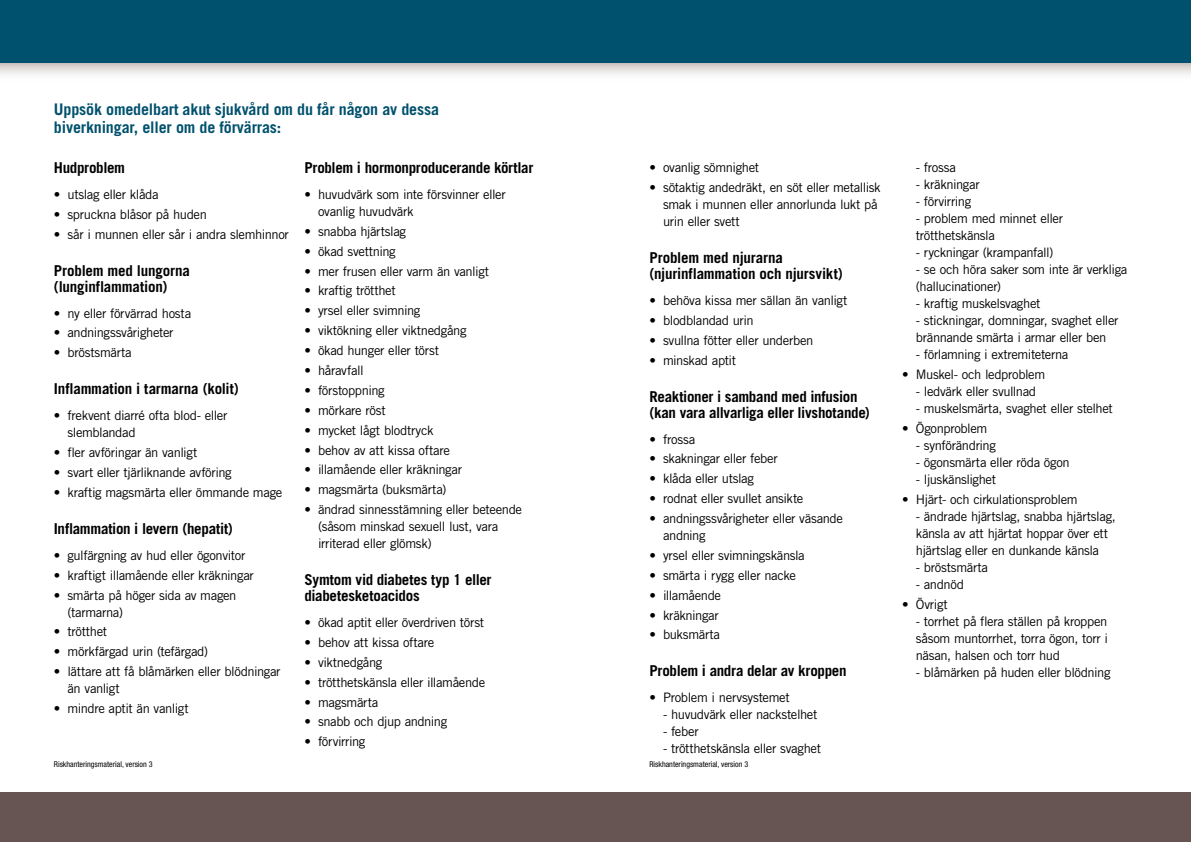
<style>
.page{position:relative;width:1191px;height:842px;background:#fff}
.page>*{position:absolute;margin:0;border:0;box-sizing:border-box;transform-origin:0 0}
.t1{font:700 16px/18px "Trade Gothic LT Std";letter-spacing:-.01em;color:#00516d}
.t2{font:700 15px/16px "Trade Gothic LT Std";letter-spacing:-.02em;color:#000}
.t3{font:13px/17px "Trade Gothic";letter-spacing:-.03em;color:#000}
.t4{font:condensed 8px "Helvetica Neue LT Std";color:#000}
</style>
<div class="page">
<svg style="left:0;top:63px;width:1191px;height:12px"></svg>
<div style="left:0;top:792px;width:1191px;height:50px;background:#665552"></div>
<div style="left:0;top:0;width:1191px;height:63px;background:#00516d"></div>
<p class="t1" style="left:54px;top:100px;width:386px">Uppsök omedelbart akut sjukvård om du får någon av dessa biverkningar, eller om de förvärras:</p>
<p class="t2" style="left:54px;top:159px;width:73px">Hudproblem</p>
<p class="t3" style="left:54px;top:186px;width:106px">• utslag eller klåda</p>
<p class="t3" style="left:54px;top:206px;width:154px">• spruckna blåsor på huden</p>
<p class="t3" style="left:54px;top:225px;width:236px">• sår i munnen eller sår i andra slemhinnor</p>
<p class="t2" style="left:54px;top:262px;width:138px">Problem med lungorna (lunginflammation)</p>
<p class="t3" style="left:54px;top:304px;width:139px">• ny eller förvärrad hosta</p>
<p class="t3" style="left:54px;top:324px;width:121px">• andningssvårigheter</p>
<p class="t3" style="left:54px;top:344px;width:79px">• bröstsmärta</p>
<p class="t2" style="left:54px;top:381px;width:186px">Inflammation i tarmarna (kolit)</p>
<p class="t3" style="left:67px;top:407px;width:161px;text-indent:-14px">• frekvent diarré ofta blod- eller slemblandad</p>
<p class="t3" style="left:54px;top:444px;width:145px">• fler avföringar än vanligt</p>
<p class="t3" style="left:54px;top:464px;width:179px">• svart eller tjärliknande avföring</p>
<p class="t3" style="left:54px;top:484px;width:230px">• kraftig magsmärta eller ömmande mage</p>
<p class="t2" style="left:54px;top:520px;width:180px">Inflammation i levern (hepatit)</p>
<p class="t3" style="left:54px;top:546px;width:193px">• gulfärgning av hud eller ögonvitor</p>
<p class="t3" style="left:54px;top:566px;width:201px">• kraftigt illamående eller kräkningar</p>
<p class="t3" style="left:67px;top:586px;width:170px;text-indent:-14px">• smärta på höger sida av magen (tarmarna)</p>
<p class="t3" style="left:54px;top:623px;width:55px">• trötthet</p>
<p class="t3" style="left:54px;top:643px;width:156px">• mörkfärgad urin (tefärgad)</p>
<p class="t3" style="left:67px;top:663px;width:215px;text-indent:-14px">• lättare att få blåmärken eller blödningar än vanligt</p>
<p class="t3" style="left:54px;top:700px;width:136px">• mindre aptit än vanligt</p>
<p class="t2" style="left:304px;top:159px;width:230px">Problem i hormonproducerande körtlar</p>
<p class="t3" style="left:318px;top:186px;width:189px;text-indent:-14px">• huvudvärk som inte försvinner eller ovanlig huvudvärk</p>
<p class="t3" style="left:304px;top:223px;width:103px">• snabba hjärtslag</p>
<p class="t3" style="left:304px;top:242px;width:93px">• ökad svettning</p>
<p class="t3" style="left:304px;top:262px;width:186px">• mer frusen eller varm än vanligt</p>
<p class="t3" style="left:304px;top:282px;width:93px">• kraftig trötthet</p>
<p class="t3" style="left:304px;top:302px;width:117px">• yrsel eller svimning</p>
<p class="t3" style="left:304px;top:322px;width:163px">• viktökning eller viktnedgång</p>
<p class="t3" style="left:304px;top:342px;width:136px">• ökad hunger eller törst</p>
<p class="t3" style="left:304px;top:362px;width:61px">• håravfall</p>
<p class="t3" style="left:304px;top:382px;width:82px">• förstoppning</p>
<p class="t3" style="left:304px;top:401px;width:83px">• mörkare röst</p>
<p class="t3" style="left:304px;top:421px;width:131px">• mycket lågt blodtryck</p>
<p class="t3" style="left:304px;top:441px;width:147px">• behov av att kissa oftare</p>
<p class="t3" style="left:304px;top:461px;width:159px">• illamående eller kräkningar</p>
<p class="t3" style="left:304px;top:481px;width:144px">• magsmärta (buksmärta)</p>
<p class="t3" style="left:318px;top:501px;width:205px;text-indent:-14px">• ändrad sinnesstämning eller beteende (såsom minskad sexuell lust, vara irriterad eller glömsk)</p>
<p class="t2" style="left:304px;top:571px;width:189px">Symtom vid diabetes typ 1 eller diabetesketoacidos</p>
<p class="t3" style="left:304px;top:614px;width:181px">• ökad aptit eller överdriven törst</p>
<p class="t3" style="left:304px;top:634px;width:131px">• behov att kissa oftare</p>
<p class="t3" style="left:304px;top:653px;width:79px">• viktnedgång</p>
<p class="t3" style="left:304px;top:673px;width:182px">• trötthetskänsla eller illamående</p>
<p class="t3" style="left:304px;top:693px;width:75px">• magsmärta</p>
<p class="t3" style="left:304px;top:713px;width:144px">• snabb och djup andning</p>
<p class="t3" style="left:304px;top:733px;width:62px">• förvirring</p>
<p class="t3" style="left:649px;top:159px;width:111px">• ovanlig sömnighet</p>
<p class="t3" style="left:663px;top:179px;width:219px;text-indent:-14px">• sötaktig andedräkt, en söt eller metallisk smak i munnen eller annorlunda lukt på urin eller svett</p>
<p class="t2" style="left:649px;top:249px;width:195px">Problem med njurarna (njurinflammation och njursvikt)</p>
<p class="t3" style="left:649px;top:292px;width:199px">• behöva kissa mer sällan än vanligt</p>
<p class="t3" style="left:649px;top:312px;width:106px">• blodblandad urin</p>
<p class="t3" style="left:649px;top:331px;width:165px">• svullna fötter eller underben</p>
<p class="t3" style="left:649px;top:351px;width:88px">• minskad aptit</p>
<p class="t2" style="left:649px;top:388px;width:222px">Reaktioner i samband med infusion (kan vara allvarliga eller livshotande)</p>
<p class="t3" style="left:649px;top:430px;width:47px">• frossa</p>
<p class="t3" style="left:649px;top:450px;width:130px">• skakningar eller feber</p>
<p class="t3" style="left:649px;top:470px;width:106px">• klåda eller utslag</p>
<p class="t3" style="left:649px;top:490px;width:155px">• rodnat eller svullet ansikte</p>
<p class="t3" style="left:663px;top:510px;width:181px;text-indent:-14px">• andningssvårigheter eller väsande andning</p>
<p class="t3" style="left:649px;top:547px;width:157px">• yrsel eller svimningskänsla</p>
<p class="t3" style="left:649px;top:566px;width:148px">• smärta i rygg eller nacke</p>
<p class="t3" style="left:649px;top:586px;width:73px">• illamående</p>
<p class="t3" style="left:649px;top:606px;width:71px">• kräkningar</p>
<p class="t3" style="left:649px;top:626px;width:72px">• buksmärta</p>
<p class="t2" style="left:649px;top:663px;width:199px">Problem i andra delar av kroppen</p>
<p class="t3" style="left:649px;top:689px;width:142px">• Problem i nervsystemet</p>
<p class="t3" style="left:663px;top:706px;width:156px">- huvudvärk eller nackstelhet</p>
<p class="t3" style="left:663px;top:723px;width:37px">- feber</p>
<p class="t3" style="left:663px;top:740px;width:159px">- trötthetskänsla eller svaghet</p>
<p class="t4" style="left:54px;top:759px;width:100px">Riskhanteringsmaterial, version 3</p>
<p class="t4" style="left:649px;top:759px;width:100px">Riskhanteringsmaterial, version 3</p>
<p class="t3" style="left:915px;top:159px;width:42px">- frossa</p>
<p class="t3" style="left:915px;top:176px;width:65px">- kräkningar</p>
<p class="t3" style="left:915px;top:193px;width:57px">- förvirring</p>
<p class="t3" style="left:915px;top:210px;width:149px">- problem med minnet eller trötthetskänsla</p>
<p class="t3" style="left:915px;top:244px;width:139px">- ryckningar (krampanfall)</p>
<p class="t3" style="left:915px;top:261px;width:213px">- se och höra saker som inte är verkliga (hallucinationer)</p>
<p class="t3" style="left:915px;top:295px;width:126px">- kraftig muskelsvaghet</p>
<p class="t3" style="left:915px;top:312px;width:204px">- stickningar, domningar, svaghet eller brännande smärta i armar eller ben</p>
<p class="t3" style="left:915px;top:346px;width:154px">- förlamning i extremiteterna</p>
<p class="t3" style="left:902px;top:366px;width:145px">• Muskel- och ledproblem</p>
<p class="t3" style="left:915px;top:383px;width:122px">- ledvärk eller svullnad</p>
<p class="t3" style="left:915px;top:400px;width:199px">- muskelsmärta, svaghet eller stelhet</p>
<p class="t3" style="left:902px;top:420px;width:87px">• Ögonproblem</p>
<p class="t3" style="left:915px;top:437px;width:82px">- synförändring</p>
<p class="t3" style="left:915px;top:454px;width:155px">- ögonsmärta eller röda ögon</p>
<p class="t3" style="left:915px;top:471px;width:82px">- ljuskänslighet</p>
<p class="t3" style="left:902px;top:491px;width:177px">• Hjärt- och cirkulationsproblem</p>
<p class="t3" style="left:915px;top:508px;width:201px">- ändrade hjärtslag, snabba hjärtslag, känsla av att hjärtat hoppar över ett hjärtslag eller en dunkande känsla</p>
<p class="t3" style="left:915px;top:559px;width:74px">- bröstsmärta</p>
<p class="t3" style="left:915px;top:576px;width:50px">- andnöd</p>
<p class="t3" style="left:902px;top:596px;width:47px">• Övrigt</p>
<p class="t3" style="left:915px;top:613px;width:194px;text-align:justify">- torrhet på flera ställen på kroppen såsom muntorrhet, torra ögon, torr i näsan, halsen och torr hud</p>
<p class="t3" style="left:915px;top:664px;width:196px">- blåmärken på huden eller blödning</p>
</div>
